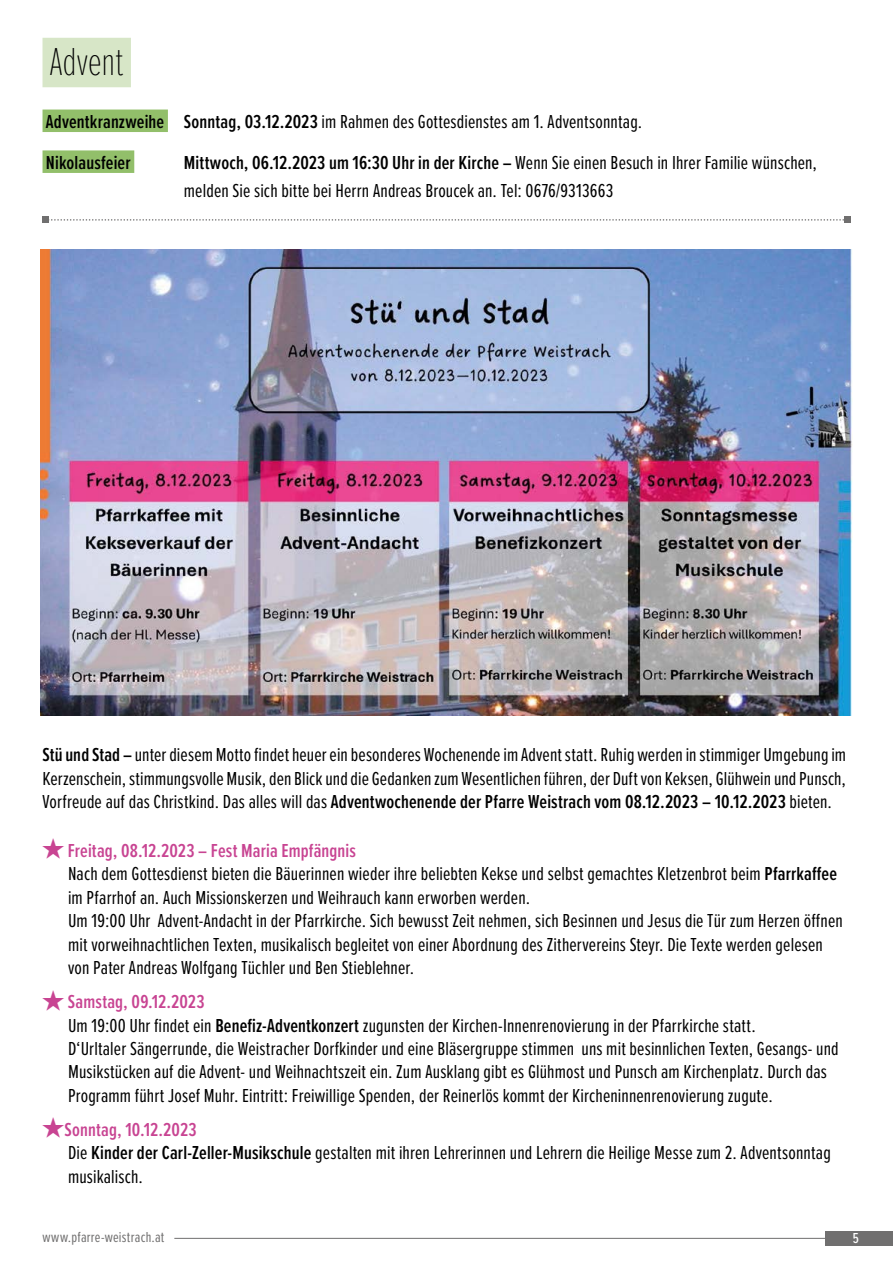
<style>
.page{position:relative;width:893px;height:1263px;background:#fff}
.page>*{position:absolute;margin:0;border:0;box-sizing:border-box;transform-origin:0 0}
.t1{font:100 40.5px "Proxima Nova Ex Cn";letter-spacing:-.005em;color:#000}
.t2{font:19.5px/23.4px "Proxima Nova Ex Cn";letter-spacing:.005em;color:#000}
.t3{font:600 19.5px/41px "Proxima Nova Ex Cn";letter-spacing:.01em;color:#000}
.t4{font:15px "Proxima Nova Ex Cn";letter-spacing:.015em;color:#706f6f}
.t5{font:500 15px "Proxima Nova Ex Cn";color:#fff}
.s1{font-weight:600}
.s2{font-size:28.5px;color:#c84492}
.s3{font-weight:600;color:#c84492}
</style>
<div class="page">
<svg style="left:43px;top:217px;width:807px;height:6px"></svg>
<div style="left:43px;top:110px;width:125px;height:22px;background:#92bf6a"></div>
<div style="left:43px;top:150px;width:91px;height:23px;background:#92bf6a"></div>
<div style="left:43px;top:38px;width:88px;height:49px;background:#d7e6c7"></div>
<img style="left:40px;top:250px;width:813px;height:466px">
<hr style="left:174px;top:1238px;width:719px;height:1px;background:#706f6f">
<div style="left:825px;top:1231px;width:68px;height:15px;background:#706f6f"></div>
<h1 class="t1" style="left:50px;top:32px;width:75px">Advent</h1>
<p class="t3" style="left:46px;top:101px;width:120px">Adventkranzweihe<br>Nikolausfeier</p>
<p class="t2" style="left:184px;top:101px;width:635px;line-height:41px"><span class="s1">Sonntag, 03.12.2023</span> im Rahmen des Gottesdienstes am 1. Adventsonntag.<br><span class="s1">Mittwoch, 06.12.2023 um 16:30 Uhr in der Kirche –</span> Wenn Sie einen Besuch in Ihrer Familie wünschen,</p>
<p class="t2" style="left:184px;top:178px;width:431px">melden Sie sich bitte bei Herrn Andreas Broucek an. Tel: 0676/9313663</p>
<p class="t2" style="left:43px;top:742px;width:805px;text-align:justify"><span class="s1">Stü und Stad –</span> unter diesem Motto findet heuer ein besonderes Wochenende im Advent statt. Ruhig werden in stimmiger Umgebung im Kerzenschein, stimmungsvolle Musik, den Blick und die Gedanken zum Wesentlichen führen, der Duft von Keksen, Glühwein und Punsch, Vorfreude auf das Christkind. Das alles will das <span class="s1">Adventwochenende der Pfarre Weistrach vom 08.12.2023 – 10.12.2023</span> bieten.</p>
<p class="t2" style="left:68px;top:838px;width:776px;text-indent:-26px"><span class="s2">★</span> <span class="s3">Freitag, 08.12.2023 – Fest Maria Empfängnis<br></span>Nach dem Gottesdienst bieten die Bäuerinnen wieder ihre beliebten Kekse und selbst gemachtes Kletzenbrot beim <span class="s1">Pfarrkaffee </span>im Pfarrhof an. Auch Missionskerzen und Weihrauch kann erworben werden.<br>Um 19:00 Uhr Advent-Andacht in der Pfarrkirche. Sich bewusst Zeit nehmen, sich Besinnen und Jesus die Tür zum Herzen öffnen mit vorweihnachtlichen Texten, musikalisch begleitet von einer Abordnung des Zithervereins Steyr. Die Texte werden gelesen von Pater Andreas Wolfgang Tüchler und Ben Stieblehner.</p>
<p class="t2" style="left:68px;top:989px;width:772px;text-indent:-26px"><span class="s2">★</span> <span class="s3">Samstag, 09.12.2023<br></span>Um 19:00 Uhr findet ein <span class="s1">Benefiz-Adventkonzert</span> zugunsten der Kirchen-Innenrenovierung in der Pfarrkirche statt.<br>D‘Urltaler Sängerrunde, die Weistracher Dorfkinder und eine Bläsergruppe stimmen uns mit besinnlichen Texten, Gesangs- und Musikstücken auf die Advent- und Weihnachtszeit ein. Zum Ausklang gibt es Glühmost und Punsch am Kirchenplatz. Durch das Programm führt Josef Muhr. Eintritt: Freiwillige Spenden, der Reinerlös kommt der Kircheninnenrenovierung zugute.</p>
<p class="t2" style="left:68px;top:1117px;width:764px;text-indent:-26px"><span class="s2">★</span><span class="s3">Sonntag, 10.12.2023<br></span>Die <span class="s1">Kinder der Carl-Zeller-Musikschule</span> gestalten mit ihren Lehrerinnen und Lehrern die Heilige Messe zum 2. Adventsonntag musikalisch.</p>
<p class="t4" style="left:43px;top:1226px;width:123px">www.pfarre-weistrach.at</p>
<p class="t5" style="left:853px;top:1227px;width:8px">5</p>
</div>
